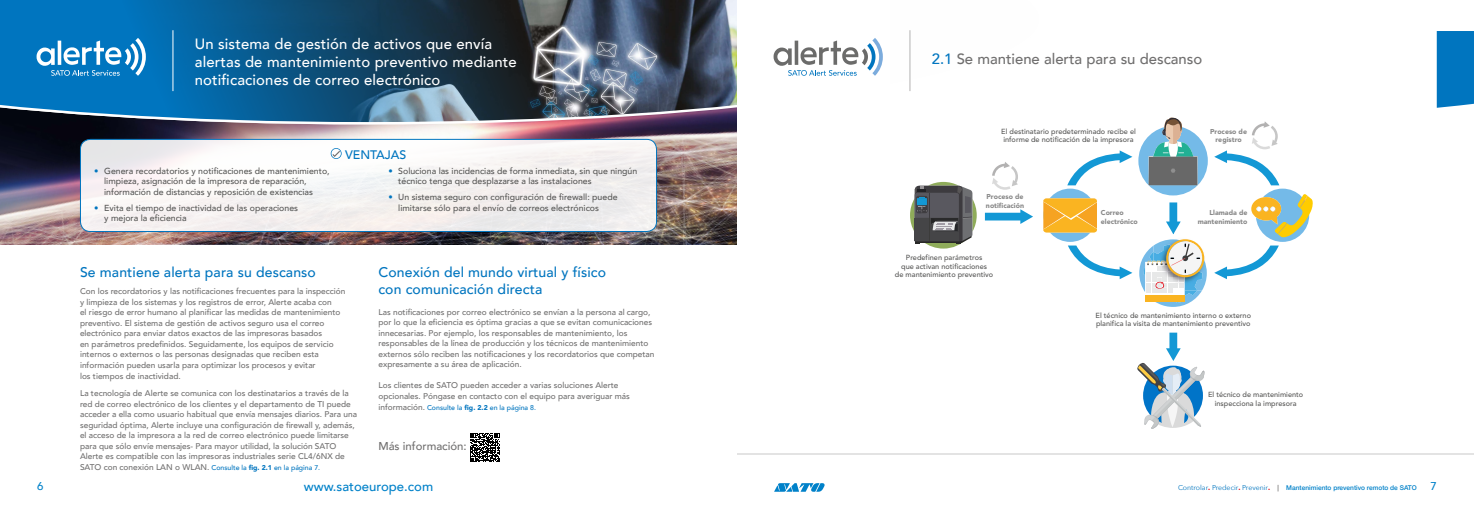
<style>
.page{position:relative;width:1474px;height:521px;background:#fff}
.page>*{position:absolute;margin:0;border:0;box-sizing:border-box;transform-origin:0 0}
.t1{font:500 14.88px/17.8px "Avenir";letter-spacing:.01em;color:#fff}
.t2{font:500 14.88px "Avenir";color:#706f6f}
.t3{font:500 14px/16.8px "Avenir";letter-spacing:.01em;color:#0075bf}
.t4{font:500 13.12px "Avenir";color:#0081c9}
.t5{font:500 12.34px "Avenir";color:#0075bf}
.t6{font:500 11.38px "Avenir";color:#706f6f}
.t7{font:500 11.38px "Avenir";color:#0081c9}
.t8{font:500 8.75px/10.5px "Avenir";color:#575756}
.t9{font:500 8.31px/10.5px "Avenir";color:#706f6f}
.t10{font:500 7.35px/8.8px "Avenir";color:#575756}
.t11{font:900 7px/8.4px "Avenir";color:#878787}
.t12{font:500 7px "Avenir";color:#0075bf}
.t13{font:500 6.56px "Helvetica Neue";color:#0081c9}
.s1{color:#0075bf}
.s2{font-weight:900;color:#0075bf}
.s3{font-size:7px;color:#0075bf}
.s4{font-weight:900;font-size:7px;color:#0075bf}
.s5{font-size:8.31px;color:#706f6f}
.s6{font-weight:900}
.s7{font-family:"Avenir Next";font-weight:400;font-size:7px;color:#0075bf}
.s8{font-family:"Avenir";font-weight:900;font-size:7px;color:#e30613}
.s9{color:#706f6f}
</style>
<div class="page">
<svg style="left:774px;top:483px;width:50px;height:9px"></svg>
<img style="left:0;top:124px;width:737px;height:121px">
<svg style="left:80px;top:139px;width:576px;height:92px;fill:#f6f2f2"></svg>
<div style="left:80px;top:139px;width:577px;height:93px;border:1px solid #0075bf;border-radius:10px"></div>
<div style="left:1436px;top:31px;width:37px;height:77px;background:#0075bf"></div>
<hr style="left:737px;top:453px;width:736px;height:2px;background:#e3e3e3">
<svg style="left:331px;top:148px;width:10px;height:11px"></svg>
<img style="left:0;top:0;width:911px;height:124px">
<svg style="left:37px;top:38px;width:109px;height:38px"></svg>
<div style="left:737px;top:0;width:152px;height:124px;background:#fff"></div>
<svg style="left:773px;top:38px;width:109px;height:38px"></svg>
<hr style="left:172px;top:30px;width:1px;height:61px;background:#fff">
<hr style="left:909px;top:30px;width:1px;height:61px;background:#b3b2b2">
<svg style="left:470px;top:433px;width:29px;height:29px"></svg>
<svg style="left:984px;top:209px;width:49px;height:15px"></svg>
<svg style="left:1138px;top:118px;width:69px;height:77px"></svg>
<div style="left:1043px;top:189px;width:53px;height:53px;background:#74bae8;border-radius:50%"></div>
<svg style="left:1043px;top:198px;width:53px;height:34px;background:#f8b32e"></svg>
<svg style="left:1137px;top:333px;width:67px;height:96px"></svg>
<svg style="left:992px;top:162px;width:26px;height:28px"></svg>
<svg style="left:1068px;top:245px;width:64px;height:34px"></svg>
<svg style="left:1067px;top:150px;width:65px;height:35px"></svg>
<svg style="left:1214px;top:121px;width:98px;height:158px"></svg>
<img style="left:1204px;top:255px;width:2px;height:31px">
<svg style="left:1139px;top:202px;width:65px;height:105px"></svg>
<svg style="left:910px;top:182px;width:66px;height:67px"></svg>
<h1 class="t1" style="left:195px;top:34px;width:323px">Un sistema de gestión de activos que envía alertas de mantenimiento preventivo mediante notificaciones de correo electrónico</h1>
<h1 class="t2" style="left:931px;top:46px;width:272px"><span class="s1">2.1</span> Se mantiene alerta para su descanso</h1>
<p class="t8" style="left:104px;top:165px;width:227px;text-indent:-10px"><span class="s2">•</span> Genera recordatorios y notificaciones de mantenimiento, limpieza, asignación de la impresora de reparación, información de distancias y reposición de existencias</p>
<p class="t8" style="left:104px;top:202px;width:195px;text-indent:-10px"><span class="s2">•</span> Evita el tiempo de inactividad de las operaciones y mejora la eficiencia</p>
<h3 class="t5" style="left:345px;top:144px;width:63px">VENTAJAS</h3>
<p class="t8" style="left:398px;top:165px;width:240px;text-indent:-10px"><span class="s2">•</span> Soluciona las incidencias de forma inmediata, sin que ningún técnico tenga que desplazarse a las instalaciones</p>
<p class="t8" style="left:398px;top:191px;width:221px;text-indent:-10px"><span class="s2">•</span> Un sistema seguro con configuración de firewall: puede limitarse sólo para el envío de correos electrónicos</p>
<h2 class="t3" style="left:80px;top:263px;width:237px">Se mantiene alerta para su descanso</h2>
<p class="t9" style="left:80px;top:286px;width:267px">Con los recordatorios y las notificaciones frecuentes para la inspección y limpieza de los sistemas y los registros de error, Alerte acaba con<br>el riesgo de error humano al planificar las medidas de mantenimiento preventivo. El sistema de gestión de activos seguro usa el correo electrónico para enviar datos exactos de las impresoras basados<br>en parámetros predefinidos. Seguidamente, los equipos de servicio internos o externos o las personas designadas que reciben esta información pueden usarla para optimizar los procesos y evitar<br>los tiempos de inactividad.</p>
<p class="t9" style="left:80px;top:387px;width:278px">La tecnología de Alerte se comunica con los destinatarios a través de la red de correo electrónico de los clientes y el departamento de TI puede acceder a ella como usuario habitual que envía mensajes diarios. Para una seguridad óptima, Alerte incluye una configuración de firewall y, además, el acceso de la impresora a la red de correo electrónico puede limitarse para que sólo envíe mensajes- Para mayor utilidad, la solución SATO Alerte es compatible con las impresoras industriales serie CL4/6NX de</p>
<p class="t9" style="left:80px;top:462px;width:242px">SATO con conexión LAN o WLAN. <span class="s3">Consulte la</span> <span class="s4">fig. 2.1</span> <span class="s3">en la página 7.</span></p>
<h2 class="t3" style="left:378px;top:263px;width:229px">Conexión del mundo virtual y físico con comunicación directa</h2>
<p class="t9" style="left:378px;top:306px;width:277px">Las notificaciones por correo electrónico se envían a la persona al cargo, por lo que la eficiencia es óptima gracias a que se evitan comunicaciones innecesarias. Por ejemplo, los responsables de mantenimiento, los responsables de la línea de producción y los técnicos de mantenimiento externos sólo reciben las notificaciones y los recordatorios que competan expresamente a su área de aplicación.</p>
<p class="t9" style="left:378px;top:380px;width:253px">Los clientes de SATO pueden acceder a varias soluciones Alerte opcionales. Póngase en contacto con el equipo para averiguar más</p>
<p class="t12" style="left:378px;top:402px;width:159px"><span class="s5">información.</span> Consulte la <span class="s6">fig. 2.2</span> en la página 8.</p>
<h3 class="t6" style="left:378px;top:437px;width:90px">Más información:</h3>
<p class="t10" style="left:1001px;top:127px;width:136px">El destinatario predeterminado recibe el informe de notificación de la impresora</p>
<p class="t11" style="left:986px;top:193px;width:40px">Proceso de notificación</p>
<p class="t10" style="left:895px;top:253px;width:100px;text-align:center">Predefinen parámetros<br>que activan notificaciones<br>de mantenimiento preventivo</p>
<p class="t11" style="left:1100px;top:209px;width:38px">Correo electrónico</p>
<p class="t11" style="left:1210px;top:127px;width:38px;text-align:center">Proceso de registro</p>
<p class="t11" style="left:1197px;top:209px;width:51px;text-align:right">Llamada de mantenimiento</p>
<p class="t10" style="left:1095px;top:311px;width:157px">El técnico de mantenimiento interno o externo planifica la visita de mantenimiento preventivo</p>
<p class="t10" style="left:1208px;top:391px;width:97px;text-align:center">El técnico de mantenimiento inspecciona la impresora</p>
<h3 class="t7" style="left:37px;top:476px;width:8px">6</h3>
<h3 class="t4" style="left:304px;top:475px;width:131px">www.satoeurope.com</h3>
<p class="t13" style="left:1177px;top:482px;width:240px"><span class="s7">Controlar</span><span class="s8">.</span> <span class="s7">Predecir</span><span class="s8">.</span> <span class="s7">Prevenir</span><span class="s8">.</span> <span class="s9">|</span> Mantenimiento preventivo remoto de SATO</p>
<h3 class="t7" style="left:1430px;top:476px;width:8px">7</h3>
</div>
